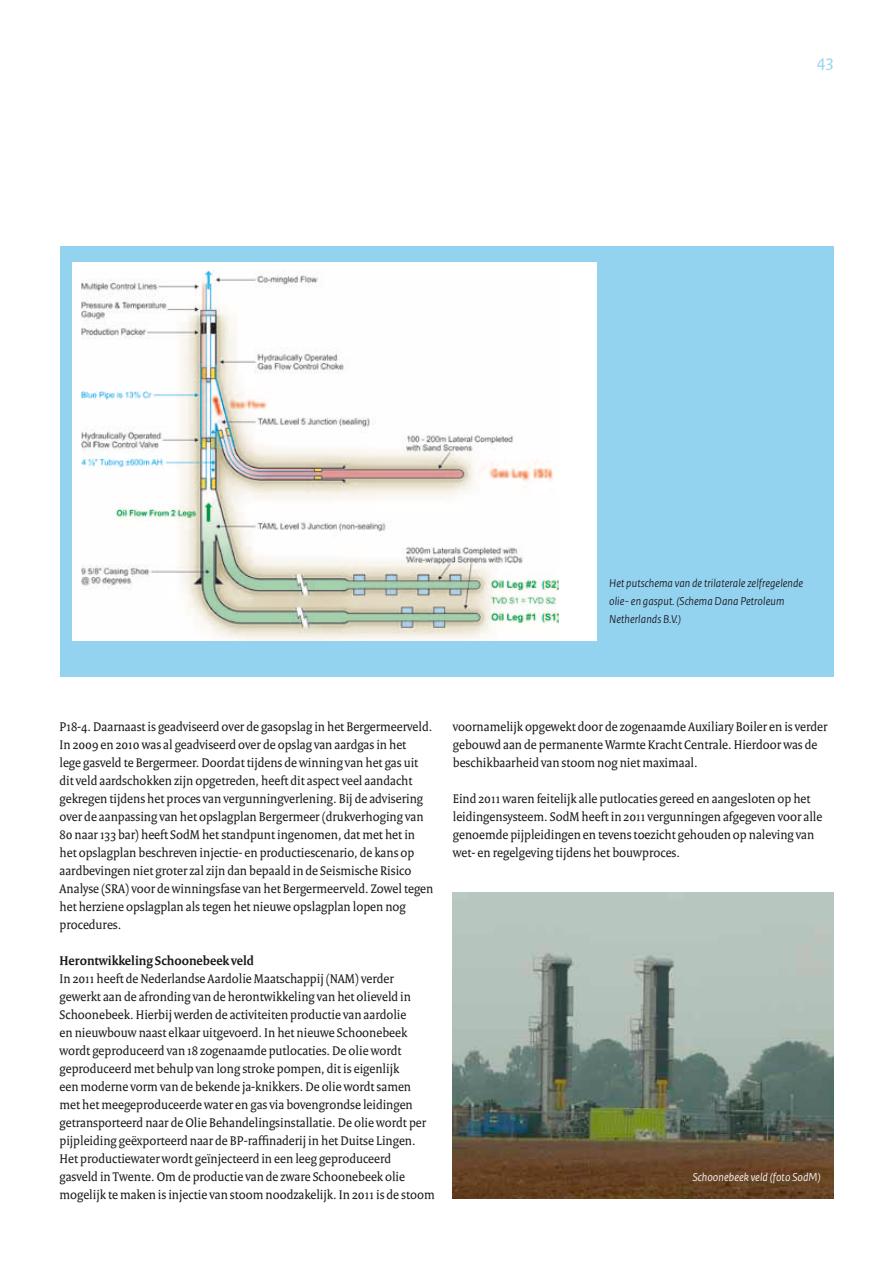
<style>
.page{position:relative;width:893px;height:1263px;background:#fff}
.page>*{position:absolute;margin:0;border:0;box-sizing:border-box;transform-origin:0 0}
.t1{font:18px "Rijksoverheid Serif";color:#94d3f0}
.t2{font:13.5px/18px "Rijksoverheid Serif";color:#1a171c}
.t3{font:700 13.5px "Rijksoverheid Serif";color:#1a171c}
.t4{font:italic 12px/18px "Rijksoverheid Sans Heading";letter-spacing:.01em;color:#1a171c}
.t5{font:italic 12px "Rijksoverheid Sans Heading";letter-spacing:.01em;color:#fff}
</style>
<div class="page">
<div style="left:60px;top:247px;width:773px;height:430px;background:#94d3f0"></div>
<div style="left:72px;top:263px;width:524px;height:378px;background:#fff"></div>
<img style="left:82px;top:270px;width:476px;height:371px">
<img style="left:453px;top:893px;width:380px;height:306px">
<h1 class="t1" style="left:817px;top:51px;width:18px">43</h1>
<p class="t4" style="left:609px;top:574px;width:196px">Het putschema van de trilaterale zelfregelende olie- en gasput. (Schema Dana Petroleum<br>Netherlands B.V.)</p>
<p class="t2" style="left:60px;top:717px;width:375px">P18-4. Daarnaast is geadviseerd over de gasopslag in het Bergermeerveld.<br>In 2009 en 2010 was al geadviseerd over de opslag van aardgas in het<br>lege gasveld te Bergermeer. Doordat tijdens de winning van het gas uit dit veld aardschokken zijn opgetreden, heeft dit aspect veel aandacht gekregen tijdens het proces van vergunningverlening. Bij de advisering over de aanpassing van het opslagplan Bergermeer (drukverhoging van 80 naar 133 bar) heeft SodM het standpunt ingenomen, dat met het in het opslagplan beschreven injectie- en productiescenario, de kans op aardbevingen niet groter zal zijn dan bepaald in de Seismische Risico Analyse (SRA) voor de winningsfase van het Bergermeerveld. Zowel tegen het herziene opslagplan als tegen het nieuwe opslagplan lopen nog procedures.</p>
<p class="t3" style="left:60px;top:952px;width:196px">Herontwikkeling Schoonebeek veld</p>
<p class="t2" style="left:60px;top:969px;width:377px">In 2011 heeft de Nederlandse Aardolie Maatschappij (NAM) verder gewerkt aan de afronding van de herontwikkeling van het olieveld in Schoonebeek. Hierbij werden de activiteiten productie van aardolie<br>en nieuwbouw naast elkaar uitgevoerd. In het nieuwe Schoonebeek wordt geproduceerd van 18 zogenaamde putlocaties. De olie wordt geproduceerd met behulp van long stroke pompen, dit is eigenlijk<br>een moderne vorm van de bekende ja-knikkers. De olie wordt samen met het meegeproduceerde water en gas via bovengrondse leidingen getransporteerd naar de Olie Behandelingsinstallatie. De olie wordt per pijpleiding geëxporteerd naar de BP-raffinaderij in het Duitse Lingen.<br>Het productiewater wordt geïnjecteerd in een leeg geproduceerd<br>gasveld in Twente. Om de productie van de zware Schoonebeek olie mogelijk te maken is injectie van stoom noodzakelijk. In 2011 is de stoom</p>
<p class="t2" style="left:453px;top:717px;width:376px">voornamelijk opgewekt door de zogenaamde Auxiliary Boiler en is verder gebouwd aan de permanente Warmte Kracht Centrale. Hierdoor was de beschikbaarheid van stoom nog niet maximaal.</p>
<p class="t2" style="left:453px;top:789px;width:371px">Eind 2011 waren feitelijk alle putlocaties gereed en aangesloten op het leidingensysteem. SodM heeft in 2011 vergunningen afgegeven voor alle genoemde pijpleidingen en tevens toezicht gehouden op naleving van wet- en regelgeving tijdens het bouwproces.</p>
<p class="t5" style="left:693px;top:1170px;width:129px">Schoonebeek veld (foto SodM)</p>
</div>
